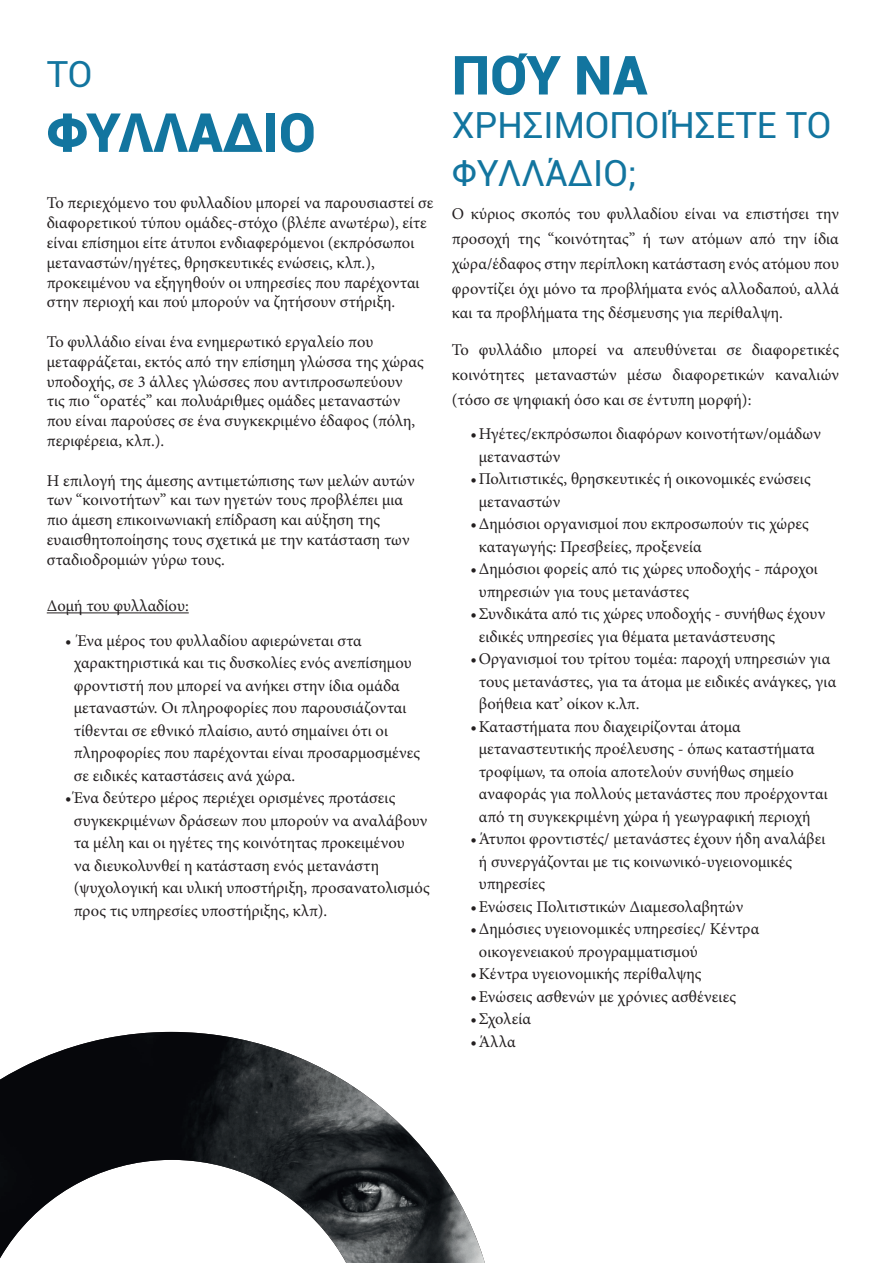
<style>
.page{position:relative;width:893px;height:1263px;background:#fff}
.page>*{position:absolute;margin:0;border:0;box-sizing:border-box;transform-origin:0 0}
.t1{font:900 54px "Roboto";color:#12759f}
.t2{font:36px/48px "Roboto";color:#12759f}
.t3{font:16.5px/22.5px "Minion Pro";color:#231f20}
</style>
<div class="page">
<img style="left:0;top:1032px;width:485px;height:231px">
<hr style="left:47px;top:612px;width:142px;height:1px;background:#231f20">
<h2 class="t2" style="left:47px;top:49px;width:47px">ΤΟ</h2>
<h1 class="t1" style="left:47px;top:94px;width:271px">ΦΥΛΛΑΔΙΟ</h1>
<p class="t3" style="left:47px;top:193px;width:388px;line-height:19.8px">Το περιεχόμενο του φυλλαδίου μπορεί να παρουσιαστεί σε διαφορετικού τύπου ομάδες-στόχο (βλέπε ανωτέρω), είτε είναι επίσημοι είτε άτυποι ενδιαφερόμενοι (εκπρόσωποι μεταναστών/ηγέτες, θρησκευτικές ενώσεις, κλπ.), προκειμένου να εξηγηθούν οι υπηρεσίες που παρέχονται στην περιοχή και πού μπορούν να ζητήσουν στήριξη.</p>
<p class="t3" style="left:47px;top:332px;width:378px;line-height:19.8px">Το φυλλάδιο είναι ένα ενημερωτικό εργαλείο που μεταφράζεται, εκτός από την επίσημη γλώσσα της χώρας υποδοχής, σε 3 άλλες γλώσσες που αντιπροσωπεύουν τις πιο “ορατές” και πολυάριθμες ομάδες μεταναστών που είναι παρούσες σε ένα συγκεκριμένο έδαφος (πόλη, περιφέρεια, κλπ.).</p>
<p class="t3" style="left:47px;top:471px;width:369px;line-height:19.8px">Η επιλογή της άμεσης αντιμετώπισης των μελών αυτών των “κοινοτήτων” και των ηγετών τους προβλέπει μια πιο άμεση επικοινωνιακή επίδραση και αύξηση της ευαισθητοποίησης τους σχετικά με την κατάσταση των σταδιοδρομιών γύρω τους.</p>
<p class="t3" style="left:47px;top:595px;width:143px">Δομή του φυλλαδίου:</p>
<p class="t3" style="left:74px;top:629px;width:348px;text-indent:-8px">• Ένα μέρος του φυλλαδίου αφιερώνεται στα χαρακτηριστικά και τις δυσκολίες ενός ανεπίσημου φροντιστή που μπορεί να ανήκει στην ίδια ομάδα μεταναστών. Οι πληροφορίες που παρουσιάζονται τίθενται σε εθνικό πλαίσιο, αυτό σημαίνει ότι οι πληροφορίες που παρέχονται είναι προσαρμοσμένες σε ειδικές καταστάσεις ανά χώρα.</p>
<p class="t3" style="left:74px;top:787px;width:357px;text-indent:-8px">•Ένα δεύτερο μέρος περιέχει ορισμένες προτάσεις συγκεκριμένων δράσεων που μπορούν να αναλάβουν τα μέλη και οι ηγέτες της κοινότητας προκειμένου<br>να διευκολυνθεί η κατάσταση ενός μετανάστη (ψυχολογική και υλική υποστήριξη, προσανατολισμός προς τις υπηρεσίες υποστήριξης, κλπ).</p>
<h1 class="t1" style="left:452px;top:37px;width:197px">ΠΟΎ ΝΑ</h1>
<h2 class="t2" style="left:452px;top:100px;width:381px">ΧΡΗΣΙΜΟΠΟΙΉΣΕΤΕ ΤΟ<br>ΦΥΛΛΆΔΙΟ;</h2>
<p class="t3" style="left:452px;top:202px;width:389px;line-height:24.8px;text-align:justify">Ο κύριος σκοπός του φυλλαδίου είναι να επιστήσει την προσοχή της “κοινότητας” ή των ατόμων από την ίδια χώρα/έδαφος στην περίπλοκη κατάσταση ενός ατόμου που φροντίζει όχι μόνο τα προβλήματα ενός αλλοδαπού, αλλά και τα προβλήματα της δέσμευσης για περίθαλψη.</p>
<p class="t3" style="left:452px;top:338px;width:389px;line-height:24.8px;text-align:justify">Το φυλλάδιο μπορεί να απευθύνεται σε διαφορετικές κοινότητες μεταναστών μέσω διαφορετικών καναλιών (τόσο σε ψηφιακή όσο και σε έντυπη μορφή):</p>
<p class="t3" style="left:479px;top:423px;width:344px;text-indent:-8px">•Ηγέτες/εκπρόσωποι διαφόρων κοινοτήτων/ομάδων μεταναστών</p>
<p class="t3" style="left:479px;top:468px;width:333px;text-indent:-8px">•Πολιτιστικές, θρησκευτικές ή οικονομικές ενώσεις μεταναστών</p>
<p class="t3" style="left:479px;top:513px;width:331px;text-indent:-8px">•Δημόσιοι οργανισμοί που εκπροσωπούν τις χώρες καταγωγής: Πρεσβείες, προξενεία</p>
<p class="t3" style="left:479px;top:558px;width:341px;text-indent:-8px">•Δημόσιοι φορείς από τις χώρες υποδοχής - πάροχοι υπηρεσιών για τους μετανάστες</p>
<p class="t3" style="left:479px;top:603px;width:348px;text-indent:-8px">•Συνδικάτα από τις χώρες υποδοχής - συνήθως έχουν ειδικές υπηρεσίες για θέματα μετανάστευσης</p>
<p class="t3" style="left:479px;top:648px;width:359px;text-indent:-8px">•Οργανισμοί του τρίτου τομέα: παροχή υπηρεσιών για τους μετανάστες, για τα άτομα με ειδικές ανάγκες, για βοήθεια κατ’ οίκον κ.λπ.</p>
<p class="t3" style="left:479px;top:715px;width:350px;text-indent:-8px">•Καταστήματα που διαχειρίζονται άτομα μεταναστευτικής προέλευσης - όπως καταστήματα τροφίμων, τα οποία αποτελούν συνήθως σημείο αναφοράς για πολλούς μετανάστες που προέρχονται από τη συγκεκριμένη χώρα ή γεωγραφική περιοχή</p>
<p class="t3" style="left:479px;top:828px;width:348px;text-indent:-8px">•Άτυποι φροντιστές/ μετανάστες έχουν ήδη αναλάβει ή συνεργάζονται με τις κοινωνικό-υγειονομικές υπηρεσίες</p>
<p class="t3" style="left:470px;top:895px;width:274px">•Ενώσεις Πολιτιστικών Διαμεσολαβητών</p>
<p class="t3" style="left:479px;top:918px;width:282px;text-indent:-8px">•Δημόσιες υγειονομικές υπηρεσίες/ Κέντρα οικογενειακού προγραμματισμού</p>
<p class="t3" style="left:470px;top:963px;width:233px">•Κέντρα υγειονομικής περίθαλψης</p>
<p class="t3" style="left:470px;top:985px;width:267px">•Ενώσεις ασθενών με χρόνιες ασθένειες</p>
<p class="t3" style="left:470px;top:1008px;width:62px">•Σχολεία</p>
<p class="t3" style="left:470px;top:1030px;width:47px">•Άλλα</p>
</div>
